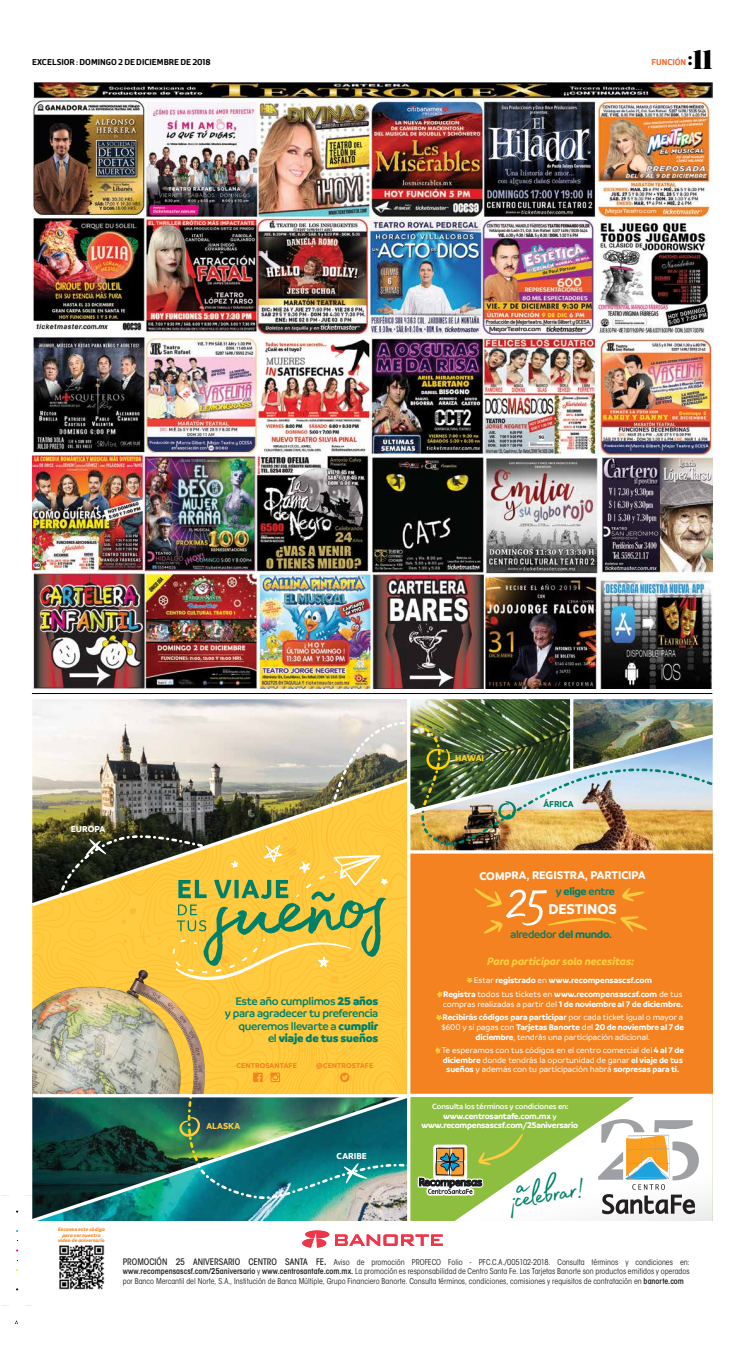
<style>
.page{position:relative;width:745px;height:1355px;background:#fff}
.page>*{position:absolute;margin:0;border:0;box-sizing:border-box;transform-origin:0 0}
.t1{font:81.81px "Madelyn Fill";color:#fff}
.t2{font:37.98px "Madelyn Fill";color:#008069}
.t3{font:26.25px "Breve Display";color:#000}
.t4{font:700 15.05px "Branding";letter-spacing:-.015em;color:#fff}
.t5{font:600 11.9px/12.5px "Branding";letter-spacing:-.03em;color:#008069;text-align:right}
.t6{font:700 11.9px "Branding";letter-spacing:-.01em;color:#fff}
.t7{font:600 11.46px "Branding";letter-spacing:-.04em;color:#008069}
.t8{font:italic 700 11.38px "Branding";letter-spacing:-.01em;color:#ffcc41}
.t9{font:700 9.28px "Branding";letter-spacing:.005em;color:#fff}
.t10{font:700 9.28px "Branding";letter-spacing:.015em;color:#ffcc41}
.t11{font:700 9.28px "Branding";color:#008069}
.t12{font:700 9.28px "Branding";letter-spacing:-.015em;color:#ffd428}
.t13{font:700 8.84px/9.3px "Branding";letter-spacing:-.025em;color:#fff;text-align:center}
.t14{font:500 8.75px/9.6px "Branding";letter-spacing:-.01em;color:#fff;text-align:center}
.t15{font:700 8.75px/13.6px "Branding";letter-spacing:-.01em;color:#fff;text-align:center}
.t16{font:600 8.75px "Breve Sans Text";letter-spacing:-.005em;color:#000}
.t17{font:600 8.75px "Breve Sans Text";letter-spacing:-.005em;color:#f26529}
.t18{font:600 8.14px "Branding";letter-spacing:-.02em;color:#fff}
.t19{font:condensed 7.96px/9.5px "ITC Avant Garde Std";letter-spacing:.005em;color:#231f20;text-align:justify}
.t20{font:700 7.61px "Branding";letter-spacing:.015em;color:#f58220}
.t21{font:italic 700 5.25px/5.2px "Branding";letter-spacing:.01em;color:#f58220;text-align:center}
.s1{font-weight:700}
.s2{font-weight:900}
.s3{font-weight:500}
.s4{font-weight:600;font-size:8.14px}
.s5{font-weight:500;font-size:8.92px}
.s6{font-weight:500;font-size:11.9px}
.s7{font-weight:600}
</style>
<div class="page">
<hr style="left:32px;top:693px;width:679px;height:1px;background:#000">
<img style="left:410px;top:699px;width:159px;height:20px">
<img style="left:573px;top:699px;width:139px;height:20px">
<svg style="left:569px;top:699px;width:2px;height:20px"></svg>
<img style="left:32px;top:719px;width:680px;height:502px">
<img style="left:287px;top:1215px;width:170px;height:33px">
<svg style="left:302px;top:1230px;width:27px;height:17px"></svg>
<svg style="left:335px;top:1234px;width:107px;height:12px"></svg>
<img style="left:59px;top:1245px;width:45px;height:44px">
<img style="left:32px;top:82px;width:680px;height:606px">
<p class="t16" style="left:32px;top:57px;width:115px">EXCELSIOR : DOMINGO 2 DE DICIE</p>
<p class="t16" style="left:157px;top:57px;width:55px">MBRE DE 2018</p>
<p class="t17" style="left:651px;top:57px;width:35px">FUNCIÓN</p>
<h3 class="t3" style="left:687px;top:44px;width:27px"><sup>:</sup>11</h3>
<p class="t9" style="left:71px;top:823px;width:36px">EUROPA</p>
<p class="t21" style="left:58px;top:1227px;width:48px">Escanea este código para ver nuestro video de aniversario</p>
<p class="t12" style="left:455px;top:753px;width:30px">HAWAI</p>
<p class="t11" style="left:543px;top:798px;width:32px">ÁFRICA</p>
<h3 class="t6" style="left:479px;top:868px;width:167px">COMPRA, REGISTRA, PARTICIPA</h3>
<h3 class="t7" style="left:555px;top:884px;width:61px">y <span class="s1">elige</span> entre</h3>
<h3 class="t7" style="left:510px;top:928px;width:103px">alrededor <span class="s1">del mundo</span>.</h3>
<h1 class="t1" style="left:503px;top:840px;width:46px">25</h1>
<h3 class="t4" style="left:548px;top:900px;width:70px">DESTINOS</h3>
<h3 class="t5" style="left:224px;top:994px;width:155px">Este año cumplimos <span class="s2">25 años<br></span>y para agradecer tu preferencia queremos llevarte a <span class="s2">cumplir<br></span>el <span class="s2">viaje de tus sueños</span></h3>
<p class="t20" style="left:236px;top:1061px;width:62px">CENTROSANTAFE</p>
<p class="t20" style="left:316px;top:1060px;width:58px">@CENTROSTAFE</p>
<p class="t10" style="left:206px;top:1120px;width:35px">ALASKA</p>
<p class="t9" style="left:336px;top:1150px;width:32px">CARIBE</p>
<h3 class="t8" style="left:487px;top:954px;width:148px">Para participar solo necesitas:</h3>
<p class="t15" style="left:443px;top:973px;width:240px"><span class="s3">Estar</span> registrado <span class="s3">en</span> www.recompensascsf.com<br>Registra <span class="s3">todos tus tickets en</span> www.recompensascsf.com <span class="s3">de tus</span></p>
<p class="t15" style="left:442px;top:997px;width:242px;text-align:left"><span class="s3">compras realizadas a partir del</span> 1 de noviembre al 7 de diciembre.<br>Recibirás códigos para participar <span class="s3">por cada ticket igual o mayor a</span></p>
<p class="t14" style="left:441px;top:1022px;width:244px">$600 y si pagas con <span class="s1">Tarjetas Banorte</span> del <span class="s1">20 de noviembre al 7 de diciembre</span>, tendrás una participación adicional.</p>
<p class="t14" style="left:441px;top:1045px;width:244px">Te esperamos con tus códigos en el centro comercial del <span class="s1">4 al 7 de diciembre</span> donde tendrás la oportunidad de ganar <span class="s1">el viaje de tus sueños</span> y además con tu participación habrá <span class="s1">sorpresas para ti.</span></p>
<p class="t18" style="left:432px;top:1102px;width:138px">Consulta los términos y condiciones en:</p>
<p class="t13" style="left:421px;top:1111px;width:158px">www.centrosantafe.com.mx <span class="s4">y </span>www.recompensascsf.com/25aniversario</p>
<h2 class="t2" style="left:500px;top:1171px;width:82px;rotate:-8deg">a¡celebrar!</h2>
<p class="t19" style="left:123px;top:1257px;width:568px"><span class="s5">PROMOCIÓN 25 ANIVERSARIO CENTRO SANTA FE</span><span class="s6">.</span> Aviso de promoción PROFECO Folio - PFC.C.A./005102-2018. Consulta términos y condiciones en: <span class="s7">www.recompensascsf.com/25aniversario</span> y <span class="s7">www.centrosantafe.com.mx.</span> La promoción es responsabilidad de Centro Santa Fe. Las Tarjetas Banorte son productos emitidos y operados por Banco Mercantil del Norte, S.A., Institución de Banca Múltiple, Grupo Financiero Banorte. Consulta términos, condiciones, comisiones y requisitos de contratación en <span class="s7">banorte.com</span></p>
</div>
